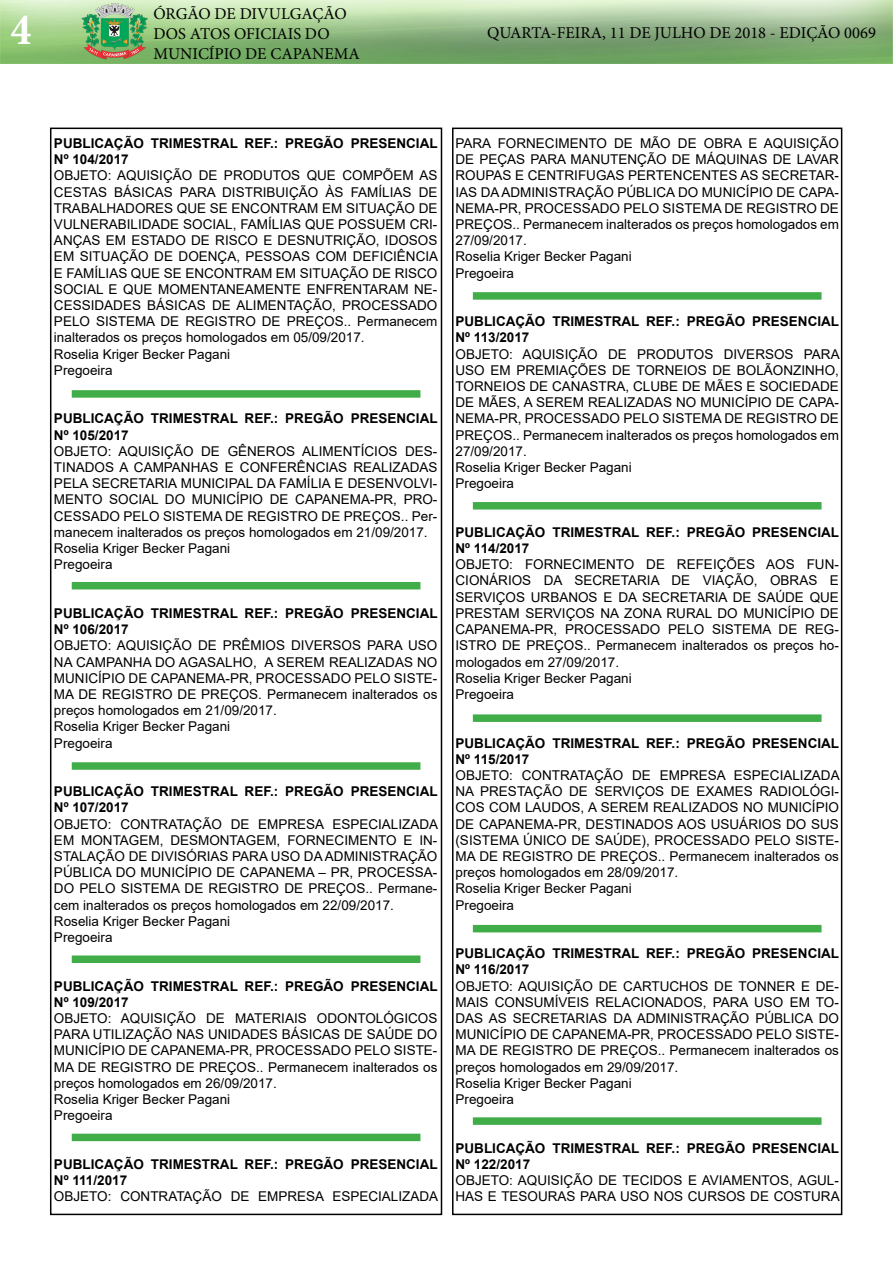
<style>
.page{position:relative;width:893px;height:1263px;background:#fff}
.page>*{position:absolute;margin:0;border:0;box-sizing:border-box;transform-origin:0 0}
.t1{font:700 condensed 45px "Minion Pro";color:#fff}
.t2{font:16.5px/19.8px "Minion Pro";color:#000}
.t3{font:13.5px/16.2px "Arial";color:#000}
.t4{font:700 13.5px/16.2px "Arial";color:#000}
</style>
<div class="page">
<div style="left:50px;top:128px;width:392px;height:1087px;border:2px solid #000"></div>
<img style="left:0;top:0;width:893px;height:64px">
<div style="left:452px;top:128px;width:390px;height:1087px;border:2px solid #000"></div>
<div style="left:72px;top:390px;width:348px;height:8px;background:#41ad49"></div>
<div style="left:473px;top:292px;width:348px;height:8px;background:#41ad49"></div>
<div style="left:473px;top:502px;width:348px;height:7px;background:#41ad49"></div>
<div style="left:72px;top:582px;width:348px;height:7px;background:#41ad49"></div>
<div style="left:72px;top:762px;width:348px;height:8px;background:#41ad49"></div>
<div style="left:473px;top:714px;width:348px;height:8px;background:#41ad49"></div>
<div style="left:473px;top:925px;width:348px;height:7px;background:#41ad49"></div>
<div style="left:72px;top:955px;width:348px;height:8px;background:#41ad49"></div>
<div style="left:72px;top:1134px;width:348px;height:7px;background:#41ad49"></div>
<div style="left:473px;top:1117px;width:348px;height:8px;background:#41ad49"></div>
<h1 class="t1" style="left:11px;top:-1px;width:22px">4</h1>
<p class="t2" style="left:153px;top:4px;width:208px">ÓRGÃO DE DIVULGAÇÃO<br>DOS ATOS OFICIAIS DO<br>MUNICÍPIO DE CAPANEMA</p>
<p class="t2" style="left:487px;top:23px;width:390px">QUARTA-FEIRA, 11 DE JULHO DE 2018 - EDIÇÃO 0069</p>
<p class="t4" style="left:54px;top:135px;width:385px">PUBLICAÇÃO TRIMESTRAL REF.: PREGÃO PRESENCIAL<br>Nº 104/2017</p>
<p class="t3" style="left:54px;top:167px;width:386px">OBJETO: AQUISIÇÃO DE PRODUTOS QUE COMPÕEM AS CESTAS BÁSICAS PARA DISTRIBUIÇÃO ÀS FAMÍLIAS DE TRABALHADORES QUE SE ENCONTRAM EM SITUAÇÃO DE VULNERABILIDADE SOCIAL, FAMÍLIAS QUE POSSUEM CRI-ANÇAS EM ESTADO DE RISCO E DESNUTRIÇÃO, IDOSOS EM SITUAÇÃO DE DOENÇA, PESSOAS COM DEFICIÊNCIA E FAMÍLIAS QUE SE ENCONTRAM EM SITUAÇÃO DE RISCO SOCIAL E QUE MOMENTANEAMENTE ENFRENTARAM NE-CESSIDADES BÁSICAS DE ALIMENTAÇÃO, PROCESSADO PELO SISTEMA DE REGISTRO DE PREÇOS.. Permanecem inalterados os preços homologados em 05/09/2017.<br>Roselia Kriger Becker Pagani<br>Pregoeira</p>
<p class="t4" style="left:54px;top:411px;width:385px">PUBLICAÇÃO TRIMESTRAL REF.: PREGÃO PRESENCIAL<br>Nº 105/2017</p>
<p class="t3" style="left:54px;top:443px;width:385px">OBJETO: AQUISIÇÃO DE GÊNEROS ALIMENTÍCIOS DES-TINADOS A CAMPANHAS E CONFERÊNCIAS REALIZADAS PELA SECRETARIA MUNICIPAL DA FAMÍLIA E DESENVOLVI-MENTO SOCIAL DO MUNICÍPIO DE CAPANEMA-PR, PRO-CESSADO PELO SISTEMA DE REGISTRO DE PREÇOS.. Per&shy;manecem inalterados os preços homologados em 21/09/2017.<br>Roselia Kriger Becker Pagani<br>Pregoeira</p>
<p class="t4" style="left:54px;top:605px;width:385px">PUBLICAÇÃO TRIMESTRAL REF.: PREGÃO PRESENCIAL<br>Nº 106/2017</p>
<p class="t3" style="left:54px;top:637px;width:385px">OBJETO: AQUISIÇÃO DE PRÊMIOS DIVERSOS PARA USO NA CAMPANHA DO AGASALHO, A SEREM REALIZADAS NO MUNICÍPIO DE CAPANEMA-PR, PROCESSADO PELO SISTE-MA DE REGISTRO DE PREÇOS. Permanecem inalterados os preços homologados em 21/09/2017.<br>Roselia Kriger Becker Pagani<br>Pregoeira</p>
<p class="t4" style="left:54px;top:783px;width:385px">PUBLICAÇÃO TRIMESTRAL REF.: PREGÃO PRESENCIAL<br>Nº 107/2017</p>
<p class="t3" style="left:54px;top:815px;width:386px">OBJETO: CONTRATAÇÃO DE EMPRESA ESPECIALIZADA EM MONTAGEM, DESMONTAGEM, FORNECIMENTO E IN-STALAÇÃO DE DIVISÓRIAS PARA USO DA ADMINISTRAÇÃO PÚBLICA DO MUNICÍPIO DE CAPANEMA – PR, PROCESSA-DO PELO SISTEMA DE REGISTRO DE PREÇOS.. Permane&shy;cem inalterados os preços homologados em 22/09/2017.<br>Roselia Kriger Becker Pagani<br>Pregoeira</p>
<p class="t4" style="left:54px;top:978px;width:385px">PUBLICAÇÃO TRIMESTRAL REF.: PREGÃO PRESENCIAL<br>Nº 109/2017</p>
<p class="t3" style="left:54px;top:1010px;width:385px">OBJETO: AQUISIÇÃO DE MATERIAIS ODONTOLÓGICOS PARA UTILIZAÇÃO NAS UNIDADES BÁSICAS DE SAÚDE DO MUNICÍPIO DE CAPANEMA-PR, PROCESSADO PELO SISTE-MA DE REGISTRO DE PREÇOS.. Permanecem inalterados os preços homologados em 26/09/2017.<br>Roselia Kriger Becker Pagani<br>Pregoeira</p>
<p class="t4" style="left:54px;top:1156px;width:385px">PUBLICAÇÃO TRIMESTRAL REF.: PREGÃO PRESENCIAL<br>Nº 111/2017</p>
<p class="t3" style="left:54px;top:1188px;width:386px">OBJETO: CONTRATAÇÃO DE EMPRESA ESPECIALIZADA</p>
<p class="t3" style="left:455px;top:135px;width:385px">PARA FORNECIMENTO DE MÃO DE OBRA E AQUISIÇÃO DE PEÇAS PARA MANUTENÇÃO DE MÁQUINAS DE LAVAR ROUPAS E CENTRIFUGAS PERTENCENTES AS SECRETAR-IAS DA ADMINISTRAÇÃO PÚBLICA DO MUNICÍPIO DE CAPA-NEMA-PR, PROCESSADO PELO SISTEMA DE REGISTRO DE PREÇOS.. Permanecem inalterados os preços homologados em 27/09/2017.<br>Roselia Kriger Becker Pagani<br>Pregoeira</p>
<p class="t4" style="left:455px;top:314px;width:385px">PUBLICAÇÃO TRIMESTRAL REF.: PREGÃO PRESENCIAL<br>Nº 113/2017</p>
<p class="t3" style="left:455px;top:346px;width:386px">OBJETO: AQUISIÇÃO DE PRODUTOS DIVERSOS PARA USO EM PREMIAÇÕES DE TORNEIOS DE BOLÃONZINHO, TORNEIOS DE CANASTRA, CLUBE DE MÃES E SOCIEDADE DE MÃES, A SEREM REALIZADAS NO MUNICÍPIO DE CAPA-NEMA-PR, PROCESSADO PELO SISTEMA DE REGISTRO DE PREÇOS.. Permanecem inalterados os preços homologados em 27/09/2017.<br>Roselia Kriger Becker Pagani<br>Pregoeira</p>
<p class="t4" style="left:455px;top:524px;width:385px">PUBLICAÇÃO TRIMESTRAL REF.: PREGÃO PRESENCIAL<br>Nº 114/2017</p>
<p class="t3" style="left:455px;top:556px;width:385px">OBJETO: FORNECIMENTO DE REFEIÇÕES AOS FUN-CIONÁRIOS DA SECRETARIA DE VIAÇÃO, OBRAS E SERVIÇOS URBANOS E DA SECRETARIA DE SAÚDE QUE PRESTAM SERVIÇOS NA ZONA RURAL DO MUNICÍPIO DE CAPANEMA-PR, PROCESSADO PELO SISTEMA DE REG-ISTRO DE PREÇOS.. Permanecem inalterados os preços ho&shy;mologados em 27/09/2017.<br>Roselia Kriger Becker Pagani<br>Pregoeira</p>
<p class="t4" style="left:455px;top:735px;width:385px">PUBLICAÇÃO TRIMESTRAL REF.: PREGÃO PRESENCIAL<br>Nº 115/2017</p>
<p class="t3" style="left:455px;top:767px;width:386px">OBJETO: CONTRATAÇÃO DE EMPRESA ESPECIALIZADA NA PRESTAÇÃO DE SERVIÇOS DE EXAMES RADIOLÓGI-COS COM LAUDOS, A SEREM REALIZADOS NO MUNICÍPIO DE CAPANEMA-PR, DESTINADOS AOS USUÁRIOS DO SUS (SISTEMA ÚNICO DE SAÚDE), PROCESSADO PELO SISTE-MA DE REGISTRO DE PREÇOS.. Permanecem inalterados os preços homologados em 28/09/2017.<br>Roselia Kriger Becker Pagani<br>Pregoeira</p>
<p class="t4" style="left:455px;top:945px;width:385px">PUBLICAÇÃO TRIMESTRAL REF.: PREGÃO PRESENCIAL<br>Nº 116/2017</p>
<p class="t3" style="left:455px;top:977px;width:385px">OBJETO: AQUISIÇÃO DE CARTUCHOS DE TONNER E DE-MAIS CONSUMÍVEIS RELACIONADOS, PARA USO EM TO-DAS AS SECRETARIAS DA ADMINISTRAÇÃO PÚBLICA DO MUNICÍPIO DE CAPANEMA-PR, PROCESSADO PELO SISTE-MA DE REGISTRO DE PREÇOS.. Permanecem inalterados os preços homologados em 29/09/2017.<br>Roselia Kriger Becker Pagani<br>Pregoeira</p>
<p class="t4" style="left:455px;top:1140px;width:385px">PUBLICAÇÃO TRIMESTRAL REF.: PREGÃO PRESENCIAL<br>Nº 122/2017</p>
<p class="t3" style="left:455px;top:1172px;width:386px">OBJETO: AQUISIÇÃO DE TECIDOS E AVIAMENTOS, AGUL-<br>HAS E TESOURAS PARA USO NOS CURSOS DE COSTURA</p>
</div>
